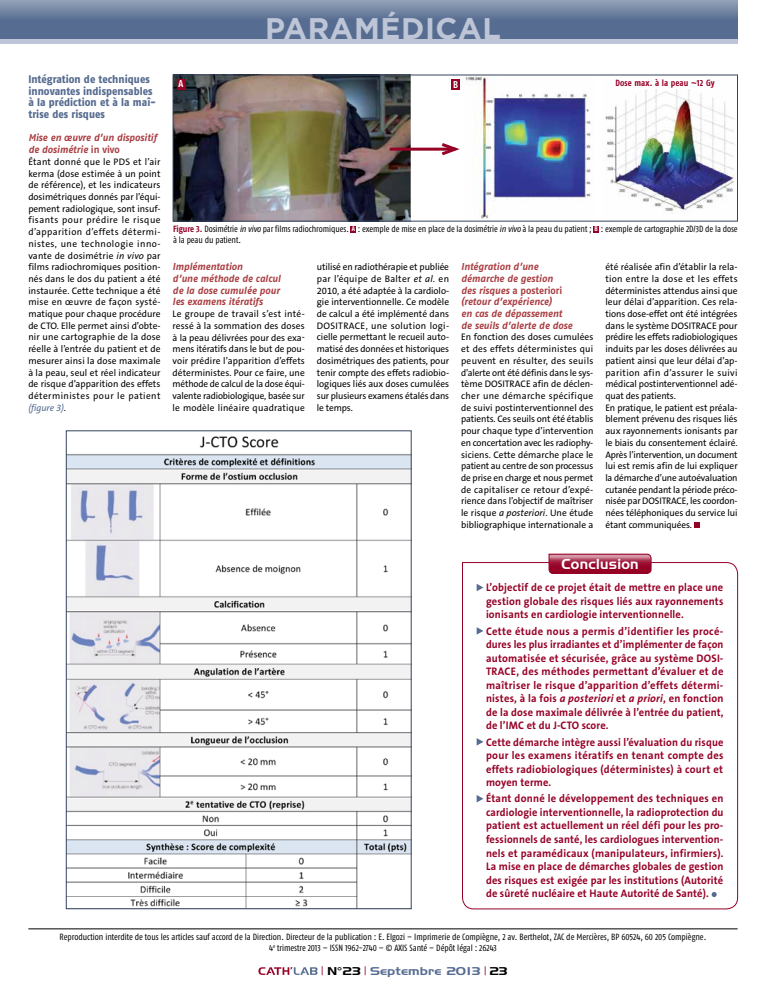
<style>
.page{position:relative;width:766px;height:993px;background:#fff}
.page>*{position:absolute;margin:0;border:0;box-sizing:border-box;transform-origin:0 0}
.t1{font:700 29.8px "Gotham HTF";letter-spacing:.02em;color:#bdc5d7}
.t2{font:14px "Handel Gothic BT";letter-spacing:.02em;color:#fff}
.t3{font:700 11px/13.5px "The Sans B7";letter-spacing:.015em;color:#960126;text-align:justify;scale:.96 1}
.t4{font:700 11px/13.5px "The Sans B7";letter-spacing:.015em;color:#960126;text-align:justify;scale:.95 1}
.t5{font:11px/11.7px "Fago No Exb Lf";letter-spacing:.005em;color:#566c90;scale:.9 1}
.t6{font:11px "Handel Gothic BT";letter-spacing:.01em;color:#566c90;scale:1.2 1}
.t7{font:italic 10px/11.7px "Fago No Bold Lf";color:#a93d41;scale:.95 1}
.t8{font:10px "Fago Co Bold Lf";color:#fff}
.t9{font:9.5px/11.7px "The Sans B5 Plain";letter-spacing:-.005em;color:#000;text-align:justify}
.t10{font:9px/10.8px "Fago Co Regular Lf";letter-spacing:-.005em;color:#000}
.t11{font:9px "Fago Co Bold Lf";letter-spacing:.01em;color:#960126}
.s1{font-style:normal}
.s2{font-style:italic}
.s3{font-style:italic;color:#566c90}
.s4{font-family:"Fago Co Bold Lf";color:#960126}
.s5{font-family:"Fago Co Bold Lf";font-size:6.8px;color:#fff}
.s6{font-family:"The Sans B5 Plain";font-size:9px;color:#960126}
.s7{color:#000}
</style>
<div class="page">
<svg style="left:694px;top:522px;width:5px;height:5px"></svg>
<img style="left:175px;top:77px;width:560px;height:142px">
<div style="left:173px;top:75px;width:564px;height:146px;border:1px solid #34445e"></div>
<div style="left:615px;top:79px;width:99px;height:10px;background:#fff"></div>
<div style="left:350px;top:225px;width:6px;height:7px;background:#960126"></div>
<svg style="left:593px;top:226px;width:5px;height:6px"></svg>
<div style="left:177px;top:79px;width:8px;height:10px;background:#960126"></div>
<div style="left:451px;top:79px;width:8px;height:10px;background:#960126"></div>
<hr style="left:389px;top:148px;width:66px;height:3px;background:#960126">
<svg style="left:438px;top:140px;width:26px;height:18px"></svg>
<img style="left:68px;top:436px;width:341px;height:470px">
<svg style="left:462px;top:561px;width:276px;height:348px"></svg>
<svg style="left:476px;top:583px;width:7px;height:8px"></svg>
<svg style="left:476px;top:627px;width:7px;height:7px"></svg>
<svg style="left:476px;top:737px;width:7px;height:8px"></svg>
<svg style="left:476px;top:794px;width:7px;height:8px"></svg>
<svg style="left:711px;top:891px;width:5px;height:5px"></svg>
<svg style="left:548px;top:553px;width:103px;height:21px;background:#a92f4e"></svg>
<div style="left:0;top:26px;width:737px;height:17px;background:#bdc5d7"></div>
<div style="left:0;top:0;width:737px;height:39px;background:linear-gradient(to bottom,#8595af,#465e85)"></div>
<svg style="left:258px;top:967px;width:59px;height:7px"></svg>
<hr style="left:28px;top:928px;width:709px;height:1px;background:#000">
<h1 class="t1" style="left:265px;top:11px;width:237px">PARAMÉDICAL</h1>
<p class="t5" style="left:28px;top:73px;width:143px">Intégration de techniques innovantes indispensables à la prédiction et à la maî&shy;trise des risques</p>
<p class="t7" style="left:28px;top:132px;width:137px">Mise en œuvre d’un dispositif de dosimétrie <span class="s1">in vivo</span></p>
<p class="t9" style="left:28px;top:156px;width:134px">Étant donné que le PDS et l’air kerma (dose estimée à un point de référence), et les indicateurs dosimétriques donnés par l’équi&shy;pement radiologique, sont insuf&shy;fisants pour prédire le risque d’apparition d’effets détermi&shy;nistes, une technologie inno&shy;vante de dosimétrie <span class="s2">in vivo</span> par films radiochromiques position&shy;nés dans le dos du patient a été instaurée. Cette technique a été mise en œuvre de façon systé&shy;matique pour chaque procédure de CTO. Elle permet ainsi d’obte&shy;nir une cartographie de la dose réelle à l’entrée du patient et de mesurer ainsi la dose maximale à la peau, seul et réel indicateur de risque d’apparition des effets déterministes pour le patient <span class="s3">(figure 3)</span>.</p>
<p class="t8" style="left:179px;top:78px;width:6px">A</p>
<p class="t8" style="left:453px;top:78px;width:6px">B</p>
<p class="t11" style="left:615px;top:78px;width:101px">Dose max. à la peau ~12 Gy</p>
<p class="t10" style="left:173px;top:224px;width:566px"><span class="s4">Figure 3.</span> Dosimétrie <span class="s2">in vivo</span> par films radiochromiques. <span class="s5">A</span> : exemple de mise en place de la dosimétrie <span class="s2">in vivo</span> à la peau du patient ; <span class="s5">B</span> : exemple de cartographie 2D/3D de la dose à la peau du patient.</p>
<p class="t7" style="left:172px;top:261px;width:115px">Implémentation<br>d’une méthode de calcul de la dose cumulée pour les examens itératifs</p>
<p class="t9" style="left:172px;top:308px;width:134px">Le groupe de travail s’est inté&shy;ressé à la sommation des doses à la peau délivrées pour des exa&shy;mens itératifs dans le but de pou&shy;voir prédire l’apparition d’effets déterministes. Pour ce faire, une méthode de calcul de la dose équi&shy;valente radiobiologique, basée sur le modèle linéaire quadratique</p>
<p class="t9" style="left:317px;top:261px;width:134px">utilisé en radiothérapie et publiée par l’équipe de Balter <span class="s2">et al.</span> en 2010, a été adaptée à la cardiolo&shy;gie interventionnelle. Ce modèle de calcul a été implémenté dans DOSITRACE, une solution logi&shy;cielle permettant le recueil auto&shy;matisé des données et historiques dosimétriques des patients, pour tenir compte des effets radiobio&shy;logiques liés aux doses cumulées sur plusieurs examens étalés dans le temps.</p>
<p class="t7" style="left:461px;top:261px;width:119px">Intégration d’une démarche de gestion<br>des risques <span class="s1">a posteriori </span>(retour d’expérience)<br>en cas de dépassement de seuils d’alerte de dose</p>
<p class="t9" style="left:461px;top:331px;width:134px">En fonction des doses cumulées et des effets déterministes qui peuvent en résulter, des seuils d’alerte ont été définis dans le sys&shy;tème DOSITRACE afin de déclen&shy;cher une démarche spécifique de suivi postinterventionnel des patients. Ces seuils ont été établis pour chaque type d’intervention en concertation avec les radiophy&shy;siciens. Cette démarche place le patient au centre de son processus de prise en charge et nous permet de capitaliser ce retour d’expé&shy;rience dans l’objectif de maîtriser le risque <span class="s2">a posteriori</span>. Une étude bibliographique internationale a</p>
<p class="t9" style="left:605px;top:261px;width:134px;text-align:left">été réalisée afin d’établir la rela&shy;tion entre la dose et les effets déterministes attendus ainsi que leur délai d’apparition. Ces rela&shy;tions dose-effet ont été intégrées dans le système DOSITRACE pour prédire les effets radiobiologiques induits par les doses délivrées au patient ainsi que leur délai d’ap&shy;parition afin d’assurer le suivi médical postinterventionnel adé&shy;quat des patients.<br>En pratique, le patient est préala&shy;blement prévenu des risques liés aux rayonnements ionisants par le biais du consentement éclairé.<br>Après l’intervention, un document lui est remis afin de lui expliquer la démarche d’une autoévaluation cutanée pendant la période préco&shy;nisée par DOSITRACE, les coordon&shy;nées téléphoniques du service lui étant communiquées.</p>
<h2 class="t2" style="left:561px;top:555px;width:79px">Conclusion</h2>
<p class="t4" style="left:486px;top:581px;width:251px">L’objectif de ce projet était de mettre en place une gestion globale des risques liés aux rayonnements ionisants en cardiologie interventionnelle.</p>
<p class="t3" style="left:486px;top:624px;width:249px">Cette étude nous a permis d’identifier les procé&shy;dures les plus irradiantes et d’implémenter de façon automatisée et sécurisée, grâce au système DOSI-TRACE, des méthodes permettant d’évaluer et de maîtriser le risque d’apparition d’effets détermi&shy;nistes, à la fois <span class="s2">a posteriori</span> et <span class="s2">a priori</span>, en fonction de la dose maximale délivrée à l’entrée du patient, de l’IMC et du J-CTO score.</p>
<p class="t4" style="left:486px;top:735px;width:251px">Cette démarche intègre aussi l’évaluation du risque pour les examens itératifs en tenant compte des effets radiobiologiques (déterministes) à court et moyen terme.</p>
<p class="t3" style="left:486px;top:792px;width:249px">Étant donné le développement des techniques en cardiologie interventionnelle, la radioprotection du patient est actuellement un réel défi pour les pro&shy;fessionnels de santé, les cardiologues intervention&shy;nels et paramédicaux (manipulateurs, infirmiers).<br>La mise en place de démarches globales de gestion des risques est exigée par les institutions (Autorité de sûreté nucléaire et Haute Autorité de Santé).</p>
<p class="t10" style="left:60px;top:931px;width:648px;text-align:center">Reproduction interdite de tous les articles sauf accord de la Direction. Directeur de la publication : E. Elgozi – Imprimerie de Compiègne, 2 av. Berthelot, ZAC de Mercières, BP 60524, 60 205 Compiègne.<br>4<sup>e</sup> trimestre 2013 – ISSN 1962-2740 – © AXIS Santé – Dépôt légal : 26243</p>
<p class="t6" style="left:321px;top:963px;width:157px"><span class="s6">|</span> <span class="s7">N°23</span> <span class="s6">|</span> Septembre 2013 <span class="s6">|</span> <span class="s7">23</span></p>
</div>
